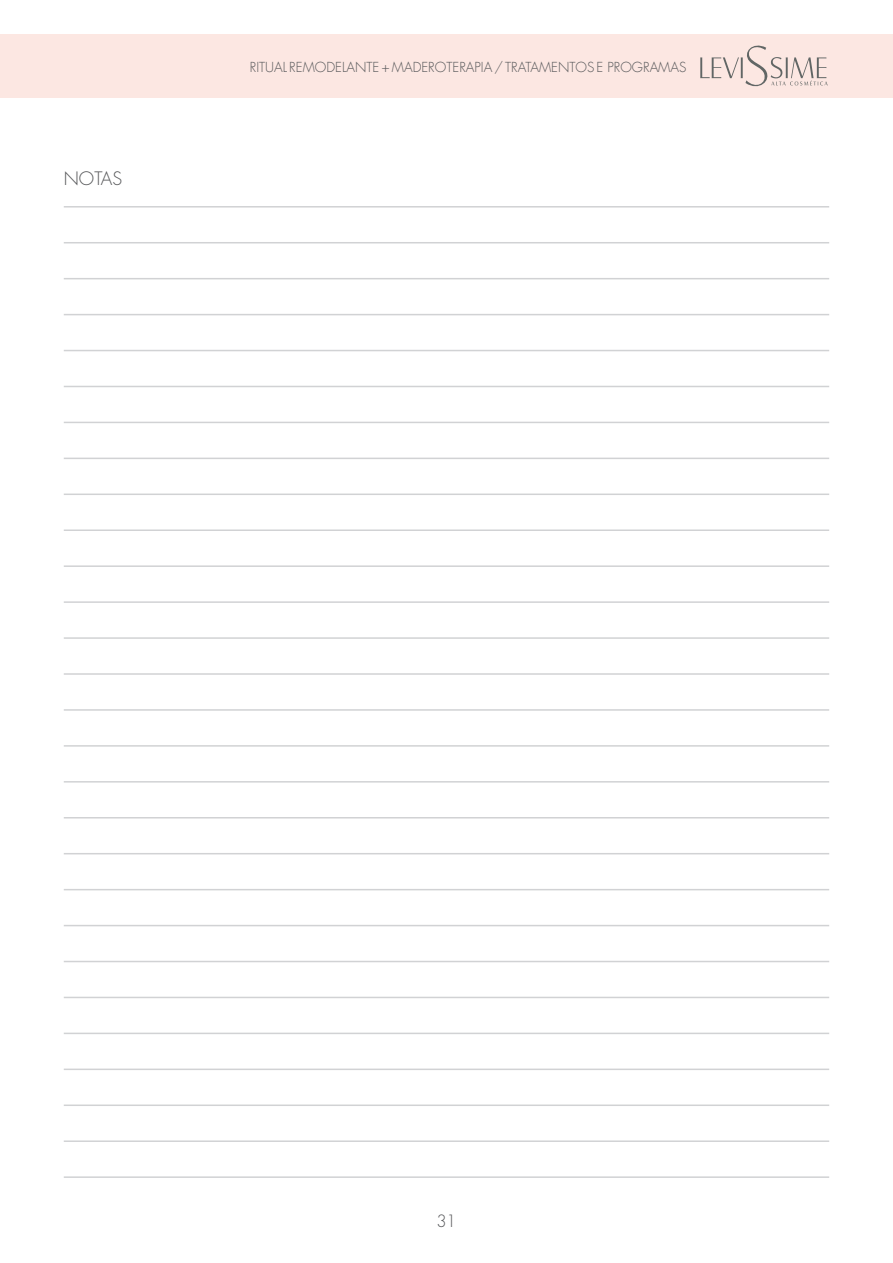
<style>
.page{position:relative;width:893px;height:1263px;background:#fff}
.page>*{position:absolute;margin:0;border:0;box-sizing:border-box;transform-origin:0 0}
.texto_ok{font:300 18px "Futura Std";color:#57585a}
.t1{font:300 16.5px "Futura Std";color:#57585a}
.t2{font:300 13.5px "Futura LT";color:#57585a}
</style>
<div class="page">
<div style="left:0;top:34px;width:893px;height:64px;background:#fce7e2"></div>
<svg style="left:700px;top:45px;width:128px;height:42px"></svg>
<hr style="left:64px;top:206px;width:765px;height:2px;background:#d1d2d4">
<hr style="left:64px;top:242px;width:765px;height:1px;background:#d1d2d4">
<hr style="left:64px;top:278px;width:765px;height:1px;background:#d1d2d4">
<hr style="left:64px;top:314px;width:765px;height:1px;background:#d1d2d4">
<hr style="left:64px;top:350px;width:765px;height:1px;background:#d1d2d4">
<hr style="left:64px;top:386px;width:765px;height:1px;background:#d1d2d4">
<hr style="left:64px;top:422px;width:765px;height:1px;background:#d1d2d4">
<hr style="left:64px;top:458px;width:765px;height:1px;background:#d1d2d4">
<hr style="left:64px;top:493px;width:765px;height:2px;background:#d1d2d4">
<hr style="left:64px;top:529px;width:765px;height:2px;background:#d1d2d4">
<hr style="left:64px;top:565px;width:765px;height:2px;background:#d1d2d4">
<hr style="left:64px;top:601px;width:765px;height:2px;background:#d1d2d4">
<hr style="left:64px;top:637px;width:765px;height:2px;background:#d1d2d4">
<hr style="left:64px;top:673px;width:765px;height:2px;background:#d1d2d4">
<hr style="left:64px;top:709px;width:765px;height:2px;background:#d1d2d4">
<hr style="left:64px;top:745px;width:765px;height:2px;background:#d1d2d4">
<hr style="left:64px;top:781px;width:765px;height:1px;background:#d1d2d4">
<hr style="left:64px;top:817px;width:765px;height:1px;background:#d1d2d4">
<hr style="left:64px;top:853px;width:765px;height:1px;background:#d1d2d4">
<hr style="left:64px;top:889px;width:765px;height:1px;background:#d1d2d4">
<hr style="left:64px;top:925px;width:765px;height:1px;background:#d1d2d4">
<hr style="left:64px;top:961px;width:765px;height:1px;background:#d1d2d4">
<hr style="left:64px;top:1033px;width:765px;height:1px;background:#d1d2d4">
<hr style="left:64px;top:997px;width:765px;height:1px;background:#d1d2d4">
<hr style="left:64px;top:1068px;width:765px;height:2px;background:#d1d2d4">
<hr style="left:64px;top:1104px;width:765px;height:2px;background:#d1d2d4">
<hr style="left:64px;top:1140px;width:765px;height:2px;background:#d1d2d4">
<hr style="left:64px;top:1176px;width:765px;height:2px;background:#d1d2d4">
<p class="texto_ok" style="left:64px;top:167px;width:60px">NOTAS</p>
<p class="t2" style="left:250px;top:59px;width:438px">RITUAL REMODELANTE + MADEROTERAPIA / TRATAMENTOS E PROGRAMAS</p>
<p class="t1" style="left:436px;top:1210px;width:22px">31</p>
</div>
